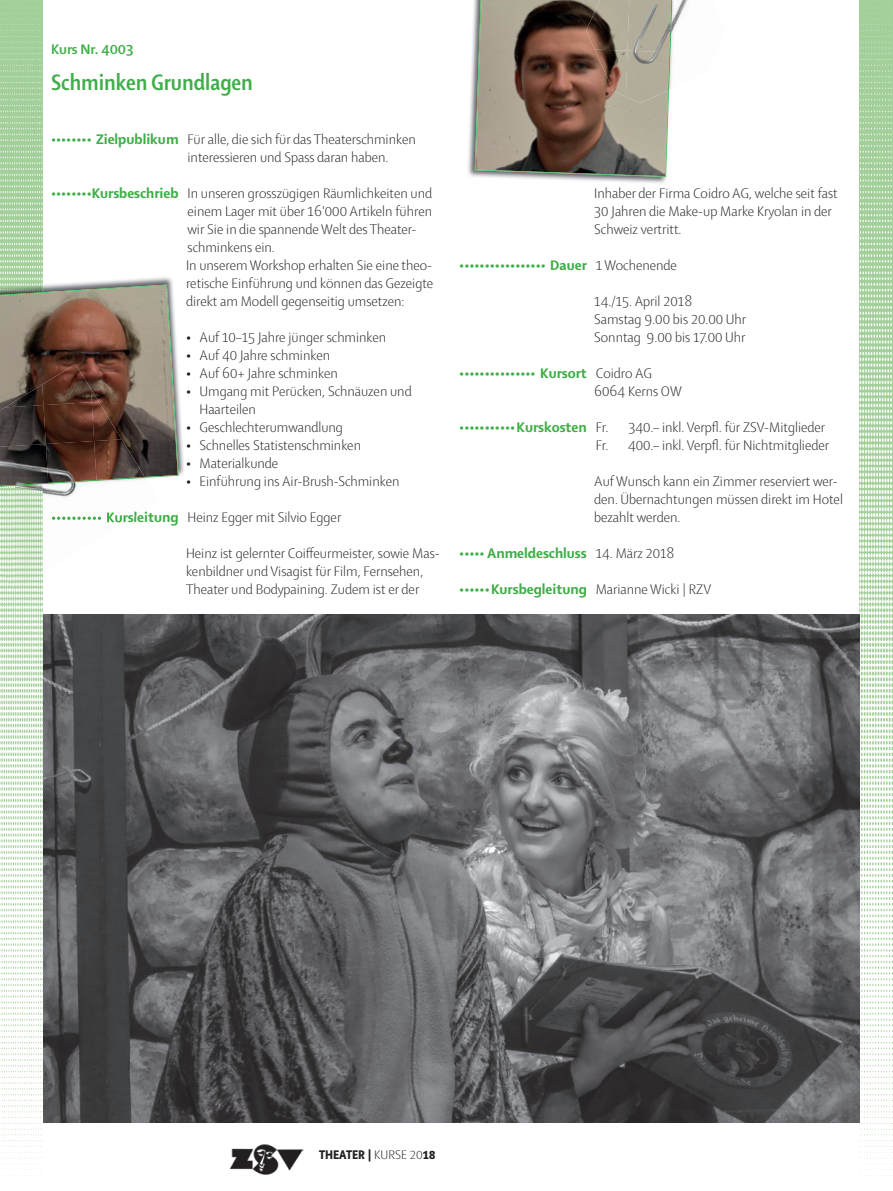
<style>
.page{position:relative;width:893px;height:1191px;background:#fff}
.page>*{position:absolute;margin:0;border:0;box-sizing:border-box;transform-origin:0 0}
.t1{font:700 condensed 24px "Shaker 2";color:#40ae49}
.t2{font:300 15px/18px "Shaker 2";color:#231f20}
.t3{font:800 15px/18px "Shaker 2";color:#40ae49}
.t4{font:700 15px "Shaker 2";color:#40ae49}
.t5{font:800 condensed 13.5px "Shaker 2";color:#231f20}
.s1{font-weight:800;color:#40ae49}
.s2{font-weight:300;color:#231f20}
.s3{font-weight:300;font-stretch:normal}
</style>
<div class="page">
<img style="left:859px;top:0;width:34px;height:1182px">
<img style="left:0;top:0;width:43px;height:1182px">
<img style="left:229px;top:1144px;width:74px;height:30px">
<img style="left:44px;top:614px;width:815px;height:509px">
<img style="left:44px;top:277px;width:140px;height:199px">
<img style="left:0;top:276px;width:43px;height:9px">
<img style="left:468px;top:0;width:199px;height:183px">
<svg style="left:475px;top:0;width:194px;height:177px;background:#817062"></svg>
<img style="left:674px;top:0;width:14px;height:28px">
<img style="left:672px;top:0;width:2px;height:51px">
<img style="left:586px;top:0;width:40px;height:51px">
<img style="left:626px;top:0;width:44px;height:103px">
<img style="left:594px;top:49px;width:34px;height:48px">
<img style="left:668px;top:0;width:4px;height:90px">
<img style="left:43px;top:488px;width:59px;height:31px">
<img style="left:0;top:486px;width:43px;height:104px">
<img style="left:52px;top:516px;width:49px;height:4px">
<img style="left:107px;top:511px;width:30px;height:12px">
<img style="left:43px;top:486px;width:38px;height:2px">
<svg style="left:0;top:285px;width:179px;height:194px;background:#817061"></svg>
<img style="left:0;top:405px;width:43px;height:39px">
<img style="left:43px;top:402px;width:49px;height:42px">
<img style="left:92px;top:402px;width:30px;height:39px">
<img style="left:0;top:444px;width:46px;height:33px">
<img style="left:46px;top:441px;width:48px;height:36px">
<img style="left:94px;top:439px;width:51px;height:38px">
<img style="left:0;top:477px;width:145px;height:9px">
<p class="t4" style="left:51px;top:39px;width:84px">Kurs Nr. 4003</p>
<h1 class="t1" style="left:51px;top:67px;width:203px">Schminken Grundlagen</h1>
<p class="t2" style="left:188px;top:129px;width:230px;text-indent:-136px"><span class="s1">•••••••• Zielpublikum</span> Für alle, die sich für das Theaterschminken interessieren und Spass daran haben.</p>
<p class="t2" style="left:186px;top:183px;width:249px;text-indent:-135px"><span class="s1">••••••••Kursbeschrieb</span> In unseren grosszügigen Räumlichkeiten und einem Lager mit über 16'000 Artikeln führen wir Sie in die spannende Welt des Theater&shy;schminkens ein.<br>In unserem Workshop erhalten Sie eine theo&shy;retische Einführung und können das Gezeigte direkt am Modell gegenseitig umsetzen:</p>
<p class="t2" style="left:186px;top:327px;width:202px">• Auf 10–15 Jahre jünger schminken</p>
<p class="t2" style="left:186px;top:345px;width:146px">• Auf 40 Jahre schminken</p>
<p class="t2" style="left:186px;top:363px;width:153px">• Auf 60+ Jahre schminken</p>
<p class="t2" style="left:200px;top:381px;width:214px;text-indent:-14px">• Umgang mit Perücken, Schnäuzen und<br>Haarteilen</p>
<p class="t2" style="left:186px;top:417px;width:158px">• Geschlechterumwandlung</p>
<p class="t2" style="left:186px;top:435px;width:177px">• Schnelles Statistenschminken</p>
<p class="t2" style="left:186px;top:453px;width:94px">• Materialkunde</p>
<p class="t2" style="left:186px;top:471px;width:215px">• Einführung ins Air-Brush-Schminken</p>
<p class="t2" style="left:51px;top:507px;width:292px"><span class="s1">•••••••••• Kursleitung</span> Heinz Egger mit Silvio Egger</p>
<p class="t2" style="left:186px;top:543px;width:255px">Heinz ist gelernter Coiffeurmeister, sowie Mas&shy;kenbildner und Visagist für Film, Fernsehen,<br>Theater und Bodypaining. Zudem ist er der</p>
<p class="t2" style="left:594px;top:183px;width:245px">Inhaber der Firma Coidro AG, welche seit fast<br>30 Jahren die Make-up Marke Kryolan in der<br>Schweiz vertritt.</p>
<p class="t3" style="left:459px;top:255px;width:219px">••••••••••••••••• Dauer <span class="s2">1 Wochenende</span></p>
<p class="t2" style="left:594px;top:291px;width:153px">14./15. April 2018<br>Samstag 9.00 bis 20.00 Uhr<br>Sonntag 9.00 bis 17.00 Uhr</p>
<p class="t3" style="left:594px;top:363px;width:89px;text-indent:-135px">••••••••••••••• Kursort <span class="s2">Coidro AG<br>6064 Kerns OW</span></p>
<p class="t3" style="left:459px;top:417px;width:151px">•••••••••••Kurskosten <span class="s2">Fr.</span></p>
<p class="t2" style="left:596px;top:417px;width:235px;text-align:right">340.– inkl. Verpfl. für ZSV-Mitglieder<br>Fr. 400.– inkl. Verpfl. für Nichtmitglieder</p>
<p class="t2" style="left:594px;top:471px;width:250px">Auf Wunsch kann ein Zimmer reserviert wer&shy;den. Übernachtungen müssen direkt im Hotel bezahlt werden.</p>
<p class="t3" style="left:459px;top:543px;width:217px">••••• Anmeldeschluss <span class="s2">14. März 2018</span></p>
<p class="t3" style="left:459px;top:579px;width:253px">••••••Kursbegleitung <span class="s2">Marianne Wicki | RZV</span></p>
<p class="t5" style="left:319px;top:1145px;width:118px">THEATER | <span class="s3">KURSE 20</span>18</p>
</div>
